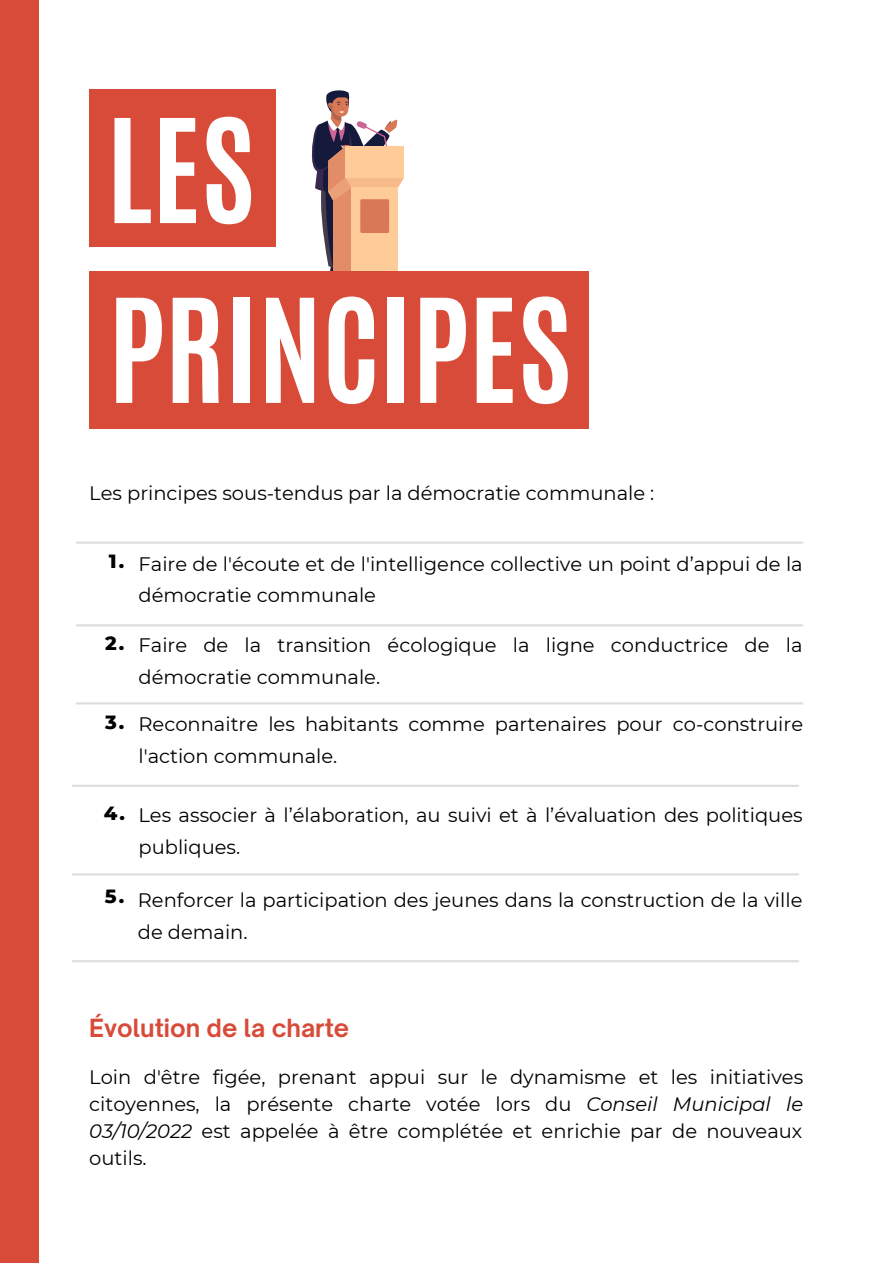
<style>
.page{position:relative;width:893px;height:1264px;background:#fff}
.page>*{position:absolute;margin:0;border:0;box-sizing:border-box;transform-origin:0 0}
.t1{font:700 122.25px "Antonio";color:#fff}
.t2{font:700 24px "Open Sauce One";color:#d74b38}
.t3{font:19.5px/31.5px "Montserrat";color:#000}
.t4{font:800 19.5px "Montserrat";color:#000}
.s1{font-style:italic}
</style>
<div class="page">
<div style="left:0;top:0;width:39px;height:1262px;background:#d74b38"></div>
<hr style="left:73px;top:960px;width:725px;height:2px;background:#dfdede">
<hr style="left:77px;top:541px;width:725px;height:2px;background:#dfdede">
<hr style="left:73px;top:873px;width:725px;height:2px;background:#dfdede">
<hr style="left:77px;top:702px;width:725px;height:2px;background:#dfdede">
<hr style="left:77px;top:624px;width:725px;height:2px;background:#dfdede">
<hr style="left:73px;top:784px;width:725px;height:3px;background:#dfdede">
<svg style="left:311px;top:90px;width:93px;height:181px"></svg>
<div style="left:345px;top:147px;width:59px;height:31px;background:#fc9"></div>
<div style="left:89px;top:271px;width:499px;height:157px;background:#d74b38"></div>
<div style="left:89px;top:89px;width:187px;height:158px;background:#d74b38"></div>
<h1 class="t1" style="left:107px;top:83px;width:150px">LES</h1>
<h1 class="t1" style="left:108px;top:263px;width:464px">PRINCIPES</h1>
<p class="t3" style="left:89px;top:477px;width:566px">Les principes sous-tendus par la démocratie communale :</p>
<p class="t4" style="left:109px;top:549px;width:17px">1.</p>
<p class="t3" style="left:138px;top:548px;width:665px">Faire de l'écoute et de l'intelligence collective un point d’appui de la démocratie communale</p>
<p class="t4" style="left:105px;top:631px;width:21px">2.</p>
<p class="t3" style="left:138px;top:629px;width:665px">Faire de la transition écologique la ligne conductrice de la démocratie communale.</p>
<p class="t4" style="left:105px;top:710px;width:21px">3.</p>
<p class="t3" style="left:138px;top:708px;width:666px">Reconnaitre les habitants comme partenaires pour co-construire l'action communale.</p>
<p class="t4" style="left:104px;top:801px;width:23px">4.</p>
<p class="t4" style="left:105px;top:883px;width:21px">5.</p>
<p class="t3" style="left:138px;top:799px;width:665px">Les associer à l’élaboration, au suivi et à l’évaluation des politiques publiques.</p>
<p class="t3" style="left:138px;top:884px;width:666px">Renforcer la participation des jeunes dans la construction de la ville de demain.</p>
<p class="t2" style="left:89px;top:1012px;width:261px">Évolution de la charte</p>
<p class="t3" style="left:89px;top:1063px;width:715px;line-height:27px;text-align:justify">Loin d'être figée, prenant appui sur le dynamisme et les initiatives citoyennes, la présente charte votée lors du <span class="s1">Conseil Municipal le 03/10/2022</span> est appelée à être complétée et enrichie par de nouveaux outils.</p>
</div>
